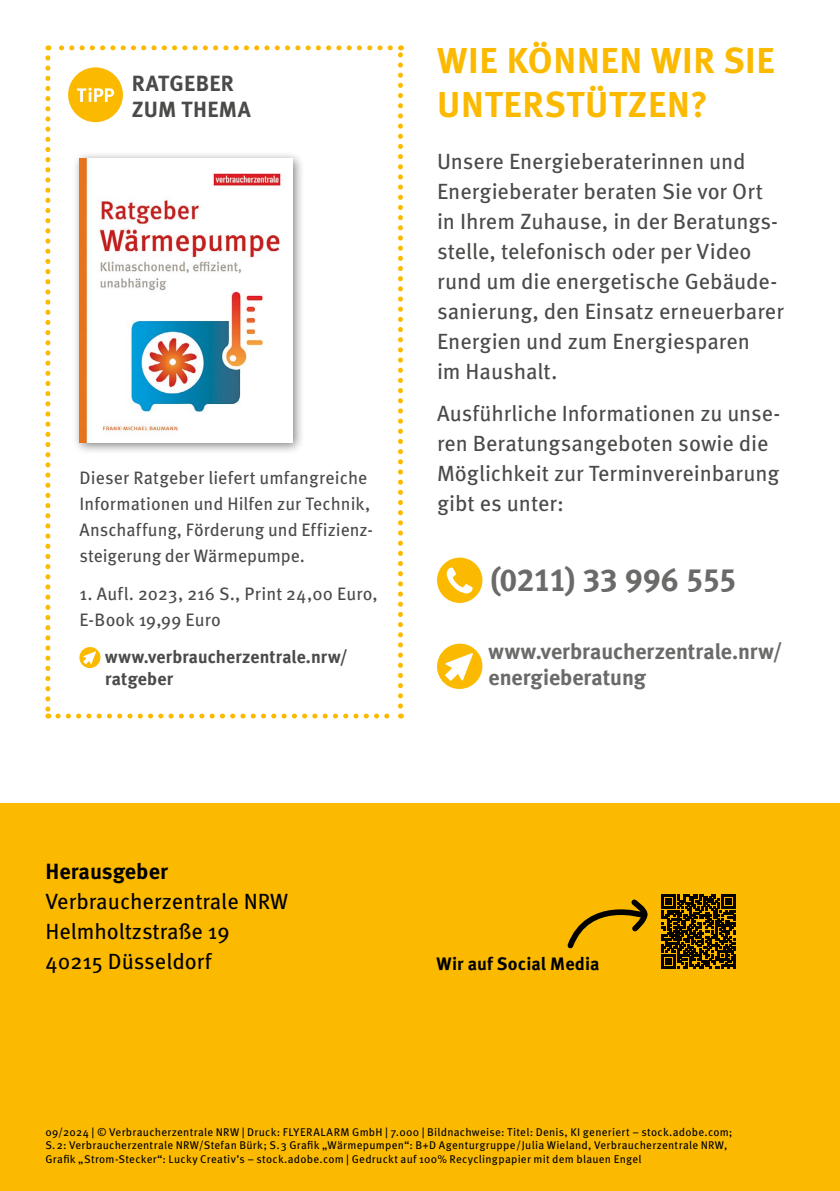
<style>
.page{position:relative;width:840px;height:1191px;background:#fff}
.page>*{position:absolute;margin:0;border:0;box-sizing:border-box;transform-origin:0 0}
.t1{font:700 36px/44px "Meta Pro";letter-spacing:.02em;color:#fbba00}
.t2{font:700 32px "VZ Meta LF";letter-spacing:-.03em;color:#6a6a69}
.t3{font:22px/30px "Meta Pro";color:#4a4a49}
.t4{font:22px/30px "Meta Pro";color:#000}
.t5{font:700 22px/26px "VZ Meta LF";color:#6a6a69}
.t6{font:700 22px/26px "Meta Pro";letter-spacing:.015em;color:#4a4a49}
.t7{font:700 22px "Meta Pro";color:#000}
.t8{font:18px/26px "Meta Pro";letter-spacing:.005em;color:#4a4a49}
.t9{font:700 18px/22px "VZ Meta LF";letter-spacing:.01em;color:#4a4a49}
.t10{font:700 18px "Meta Pro";letter-spacing:.005em;color:#000}
.t11{font:11.2px/13.4px "Meta Pro";letter-spacing:.025em;color:#000}
.s1{color:#fbba00}
</style>
<div class="page">
<div style="left:0;top:804px;width:839px;height:387px;background:#fbba00"></div>
<svg style="left:45px;top:58px;width:5px;height:660px"></svg>
<svg style="left:58px;top:713px;width:343px;height:5px"></svg>
<svg style="left:398px;top:45px;width:5px;height:661px"></svg>
<svg style="left:48px;top:45px;width:342px;height:5px"></svg>
<div style="left:72px;top:151px;width:232px;height:304px;background:#000;opacity:.5"></div>
<img style="left:79px;top:159px;width:213px;height:283px">
<svg style="left:79px;top:647px;width:22px;height:21px"></svg>
<div style="left:437px;top:557px;width:45px;height:46px;background:#fbba00;border-radius:50%"></div>
<svg style="left:446px;top:567px;width:26px;height:26px"></svg>
<svg style="left:437px;top:643px;width:46px;height:46px"></svg>
<svg style="left:661px;top:894px;width:74px;height:75px"></svg>
<svg style="left:567px;top:899px;width:81px;height:50px"></svg>
<h3 class="t6" style="left:132px;top:69px;width:121px;text-indent:-64px"><span class="s1">▼</span>RATGEBER<br>ZUM THEMA</h3>
<h3 class="t8" style="left:79px;top:464px;width:295px">Dieser Ratgeber liefert umfangreiche Informationen und Hilfen zur Technik, Anschaffung, Förderung und Effizienz&shy;steigerung der Wärmepumpe.</h3>
<h3 class="t8" style="left:79px;top:579px;width:299px">1. Aufl. 2023, 216 S., Print 24,00 Euro,<br>E-Book 19,99 Euro</h3>
<h3 class="t9" style="left:105px;top:645px;width:244px">www.verbraucherzentrale.nrw/ ratgeber</h3>
<h1 class="t1" style="left:437px;top:36px;width:339px">WIE KÖNNEN WIR SIE<br>UNTERSTÜTZEN?</h1>
<p class="t3" style="left:437px;top:145px;width:348px">Unsere Energieberaterinnen und<br>Energieberater beraten Sie vor Ort in Ihrem Zuhause, in der Beratungs&shy;stelle, telefonisch oder per Video rund um die energetische Gebäude&shy;sanierung, den Einsatz erneuerbarer<br>Energien und zum Energiesparen<br>im Haushalt.</p>
<h3 class="t3" style="left:437px;top:396px;width:344px">Ausführliche Informationen zu unse&shy;ren Beratungsangeboten sowie die<br>Möglichkeit zur Terminvereinbarung gibt es unter:</h3>
<h2 class="t2" style="left:490px;top:561px;width:248px">(0211) 33 996 555</h2>
<h3 class="t5" style="left:488px;top:638px;width:295px">www.verbraucherzentrale.nrw/ energieberatung</h3>
<h3 class="t7" style="left:45px;top:854px;width:124px">Herausgeber</h3>
<h3 class="t4" style="left:45px;top:885px;width:244px">Verbraucherzentrale NRW<br>Helmholtzstraße 19<br>40215 Düsseldorf</h3>
<h3 class="t10" style="left:436px;top:949px;width:164px">Wir auf Social Media</h3>
<p class="t11" style="left:45px;top:1124px;width:688px">09/2024 | © Verbraucherzentrale NRW | Druck: FLYERALARM GmbH | 7.000 | Bildnachweise: Titel: Denis, KI generiert – stock.adobe.com;<br>S.2: Verbraucherzentrale NRW/Stefan Bürk; S.3 Grafik „Wärmepumpen“: B+D Agenturgruppe/Julia Wieland, Verbraucherzentrale NRW,<br>Grafik „Strom-Stecker“: Lucky Creativʼs – stock.adobe.com | Gedruckt auf 100% Recyclingpapier mit dem blauen Engel</p>
</div>
